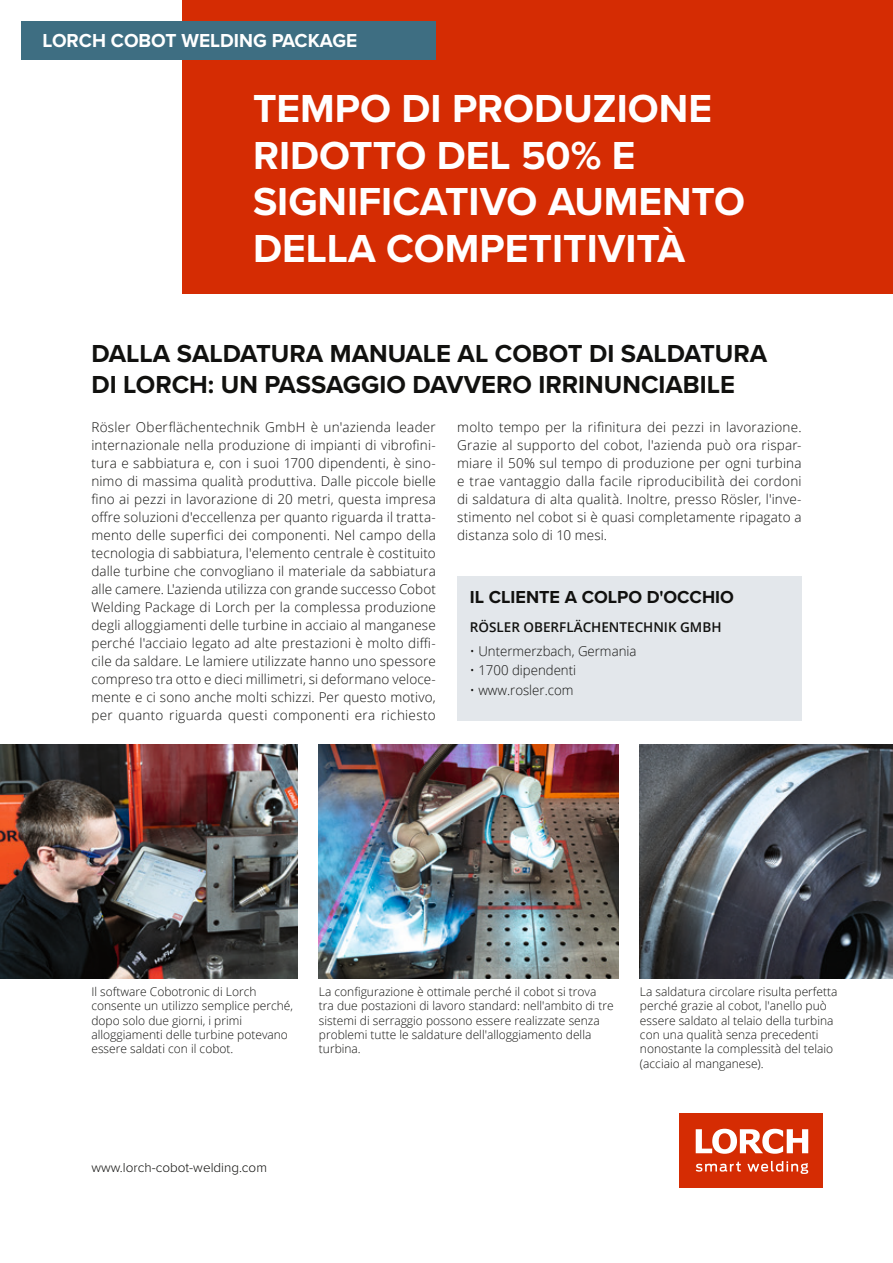
<style>
.page{position:relative;width:893px;height:1263px;background:#fff}
.page>*{position:absolute;margin:0;border:0;box-sizing:border-box;transform-origin:0 0}
.Rotes_Feld{font:700 40.5px/46.5px "Proxima Nova";color:#fff}
.Head{font:700 25.5px/30.6px "Proxima Nova";color:#11110f}
.Produkthinweis{font:700 19.5px "Proxima Nova";color:#fff}
.Grau_Head{font:700 18px "Proxima Nova";color:#11110f}
.Fließtext_Block{font:300 13.5px/18px "Open Sans";letter-spacing:.01em;color:#11110f;text-align:justify}
.Grau_Firma{font:600 13.5px "Open Sans";color:#11110f}
.Fließtext_10P{font:300 13.5px "Proxima Nova";color:#11110f}
.Bildunterschrift{font:300 12px/14.4px "Open Sans";color:#11110f}
</style>
<div class="page">
<img style="left:640px;top:744px;width:253px;height:234px">
<div style="left:680px;top:1113px;width:143px;height:74px;background:#d52c03"></div>
<svg style="left:696px;top:1129px;width:112px;height:25px"></svg>
<svg style="left:696px;top:1161px;width:112px;height:13px"></svg>
<img style="left:319px;top:744px;width:300px;height:234px">
<img style="left:0;top:744px;width:298px;height:234px">
<div style="left:183px;top:0;width:710px;height:293px;background:#d52c03"></div>
<div style="left:457px;top:576px;width:344px;height:144px;background:#e3e7eb"></div>
<div style="left:21px;top:21px;width:415px;height:39px;background:#3e6e82"></div>
<p class="Produkthinweis" style="left:43px;top:26px;width:340px">COBOT WELDING PACKAGE DI LORCH</p>
<p class="Produkthinweis" style="left:43px;top:26px;width:316px">LORCH COBOT WELDING PACKAGE</p>
<p class="Rotes_Feld" style="left:253px;top:85px;width:494px">TEMPO DI PRODUZIONE<br>RIDOTTO DEL 50% E<br>SIGNIFICATIVO AUMENTO<br>DELLA COMPETITIVITÀ</p>
<p class="Head" style="left:91px;top:338px;width:677px">DALLA SALDATURA MANUALE AL COBOT DI SALDATURA<br>DI LORCH: UN PASSAGGIO DAVVERO IRRINUNCIABILE</p>
<p class="Fließtext_Block" style="left:91px;top:418px;width:346px">Rösler Oberflächentechnik GmbH è un'azienda leader internazionale nella produzione di impianti di vibrofini&shy;tura e sabbiatura e, con i suoi 1700 dipendenti, è sino&shy;nimo di massima qualità produttiva. Dalle piccole bielle fino ai pezzi in lavorazione di 20 metri, questa impresa offre soluzioni d'eccellenza per quanto riguarda il tratta&shy;mento delle superfici dei componenti. Nel campo della tecnologia di sabbiatura, l'elemento centrale è costituito dalle turbine che convogliano il materiale da sabbiatura alle camere. L'azienda utilizza con grande successo Cobot Welding Package di Lorch per la complessa produzione degli alloggiamenti delle turbine in acciaio al manganese perché l'acciaio legato ad alte prestazioni è molto diffi&shy;cile da saldare. Le lamiere utilizzate hanno uno spessore compreso tra otto e dieci millimetri, si deformano veloce&shy;mente e ci sono anche molti schizzi. Per questo motivo, per quanto riguarda questi componenti era richiesto</p>
<p class="Fließtext_Block" style="left:457px;top:418px;width:346px">molto tempo per la rifinitura dei pezzi in lavorazione.<br>Grazie al supporto del cobot, l'azienda può ora rispar&shy;miare il 50% sul tempo di produzione per ogni turbina e trae vantaggio dalla facile riproducibilità dei cordoni di saldatura di alta qualità. Inoltre, presso Rösler, l'inve&shy;stimento nel cobot si è quasi completamente ripagato a distanza solo di 10 mesi.</p>
<p class="Grau_Head" style="left:470px;top:584px;width:265px">IL CLIENTE A COLPO D'OCCHIO</p>
<p class="Grau_Firma" style="left:470px;top:618px;width:253px">RÖSLER OBERFLÄCHENTECHNIK GMBH</p>
<p class="Fließtext_Block" style="left:470px;top:641px;width:168px">• Untermerzbach, Germania</p>
<p class="Fließtext_Block" style="left:470px;top:661px;width:108px">• 1700 dipendenti</p>
<p class="Fließtext_Block" style="left:470px;top:680px;width:105px">• www.rosler.com</p>
<p class="Bildunterschrift" style="left:91px;top:984px;width:203px">Il software Cobotronic di Lorch consente un utilizzo semplice perché, dopo solo due giorni, i primi</p>
<p class="Bildunterschrift" style="left:91px;top:1027px;width:198px">alloggiamenti delle turbine potevano essere saldati con il cobot.</p>
<p class="Bildunterschrift" style="left:319px;top:984px;width:296px">La configurazione è ottimale perché il cobot si trova tra due postazioni di lavoro standard: nell'ambito di tre sistemi di serraggio possono essere realizzate senza problemi tutte le saldature dell'alloggiamento della turbina.</p>
<p class="Bildunterschrift" style="left:640px;top:984px;width:199px">La saldatura circolare risulta perfetta perché grazie al cobot, l'anello può essere saldato al telaio della turbina con una qualità senza precedenti nonostante la complessità del telaio (acciaio al manganese).</p>
<p class="Fließtext_10P" style="left:91px;top:1157px;width:177px">www.lorch-cobot-welding.com</p>
</div>
